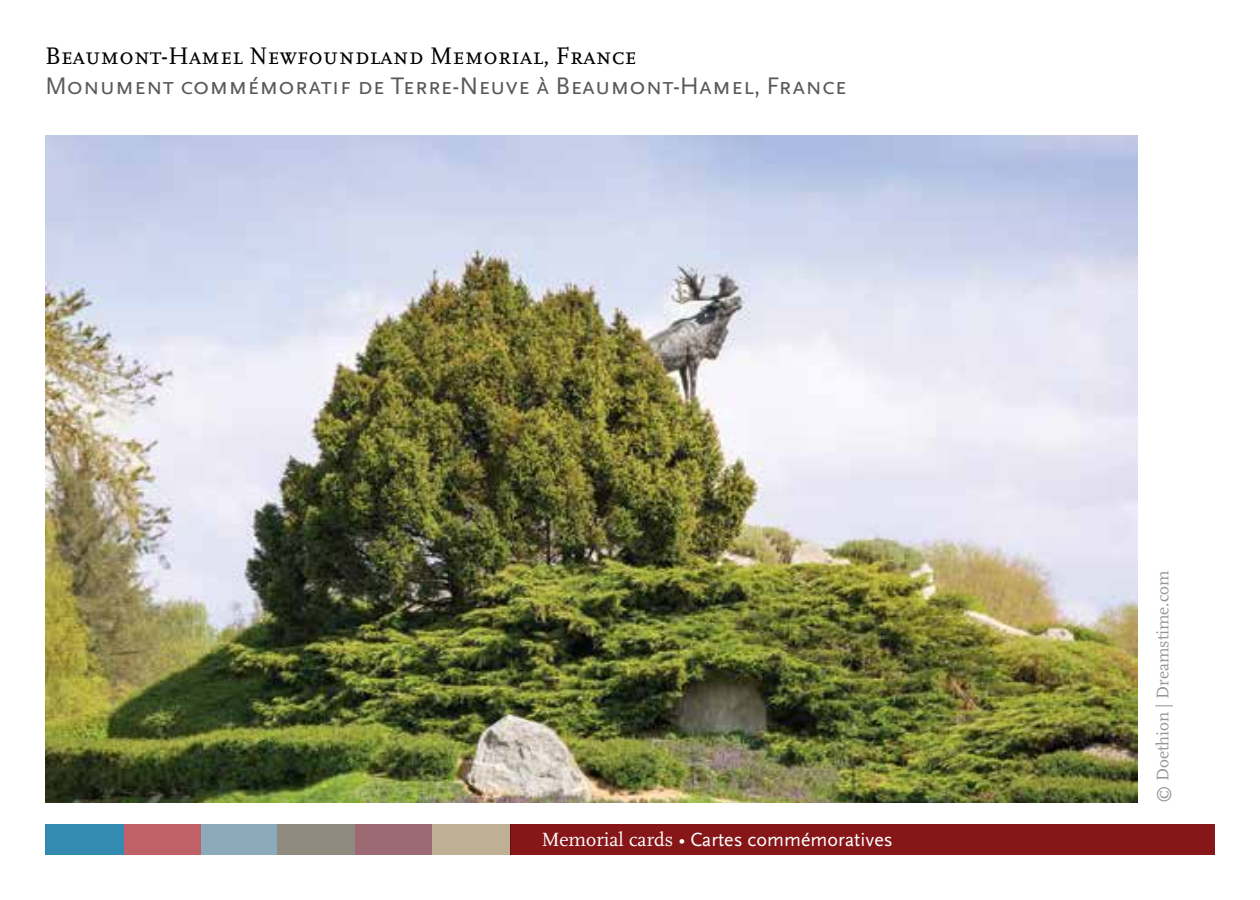
<style>
.page{position:relative;width:1260px;height:900px;background:#fff}
.page>*{position:absolute;margin:0;border:0;box-sizing:border-box;transform-origin:0 0}
.t1{font:25px "Scala Sans Caps";color:#58595b}
.t2{font:25px "Scala LF Caps";color:#000}
.t3{font:20px "Scala Sans LF";color:#fff}
.t4{font:17.5px "Scala LF";color:#939598}
.s1{font-family:"Scala LF"}
</style>
<div class="page">
<div style="left:511px;top:824px;width:704px;height:31px;background:#871619"></div>
<div style="left:200px;top:824px;width:78px;height:31px;background:#8cabba"></div>
<div style="left:277px;top:824px;width:79px;height:31px;background:#8f8b7f"></div>
<div style="left:355px;top:824px;width:78px;height:31px;background:#9d6a73"></div>
<div style="left:432px;top:824px;width:79px;height:31px;background:#bfaf94"></div>
<div style="left:122px;top:824px;width:79px;height:31px;background:#bf6166"></div>
<div style="left:45px;top:824px;width:78px;height:31px;background:#338bb1"></div>
<img style="left:45px;top:135px;width:1093px;height:668px">
<p class="t2" style="left:45px;top:42px;width:593px">Beaumont-Hamel Newfoundland Memorial, France</p>
<p class="t1" style="left:45px;top:72px;width:803px">Monument commémoratif de Terre-Neuve à Beaumont-Hamel, France</p>
<p class="t3" style="left:542px;top:828px;width:352px"><span class="s1">Memorial cards •</span> Cartes commémoratives</p>
<p class="t4" style="left:1153px;top:803px;width:234px;rotate:-90deg">© Doethion | Dreamstime.com</p>
</div>
